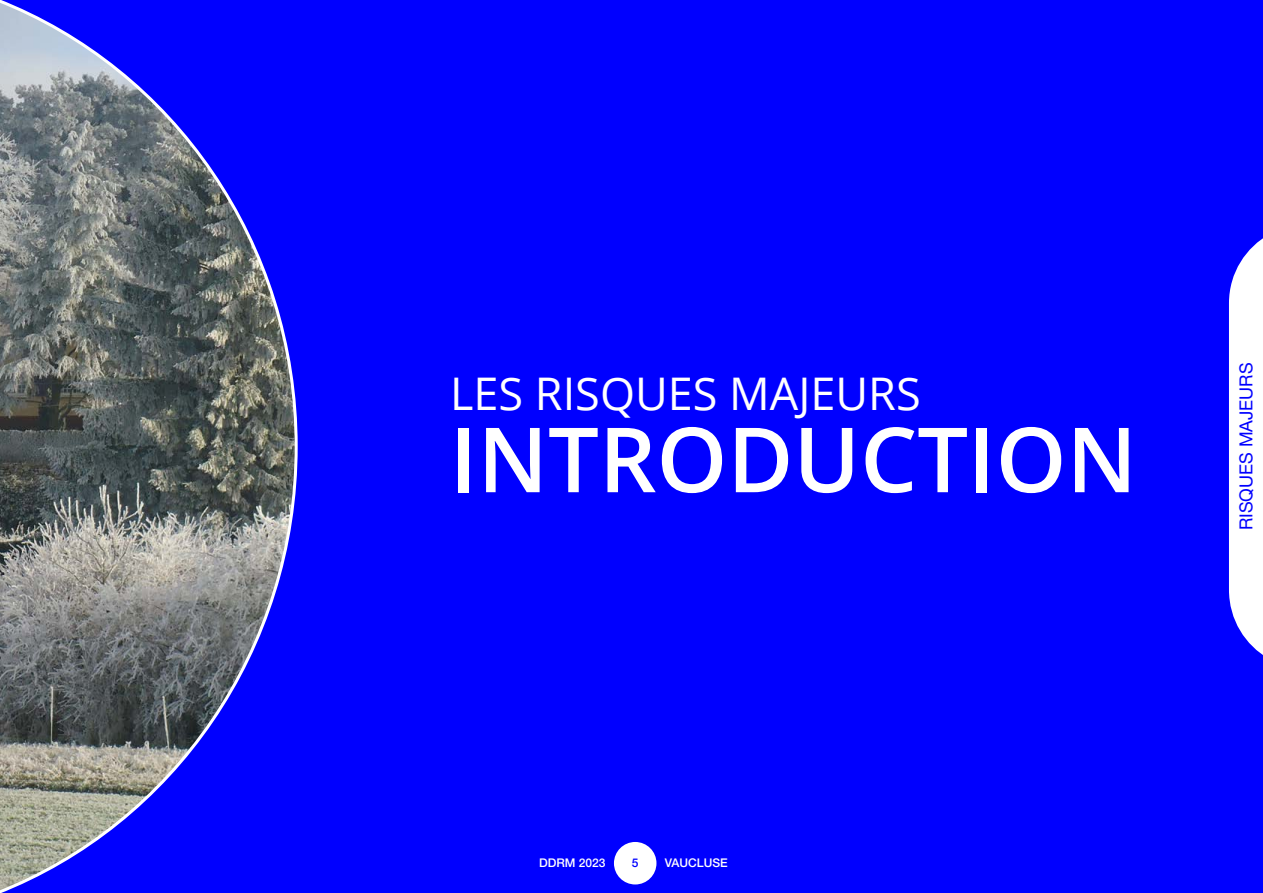
<style>
.page{position:relative;width:1263px;height:893px;background:#00f}
.page>*{position:absolute;margin:0;border:0;box-sizing:border-box;transform-origin:0 0}
.t1{font:600 90px "Open Sans";color:#fff}
.t2{font:45px "Open Sans";color:#fff}
.t3{font:18px "Helvetica Neue LT Std";color:#00f}
.t4{font:500 12px "Helvetica Neue LT Std";color:#fff}
.t5{font:500 12px "Helvetica Neue LT Std";color:#00f}
</style>
<div class="page">
<div style="left:614px;top:842px;width:42px;height:42px;background:#fff;border-radius:50%"></div>
<svg style="left:1229px;top:238px;width:34px;height:417px;background:#e7e7ff"></svg>
<svg style="left:0;top:0;width:298px;height:893px"></svg>
<p class="t2" style="left:450px;top:363px;width:472px">LES RISQUES MAJEURS</p>
<h1 class="t1" style="left:450px;top:398px;width:688px">INTRODUCTION</h1>
<p class="t3" style="left:1235px;top:530px;width:169px;rotate:-90deg">RISQUES MAJEURS</p>
<p class="t4" style="left:539px;top:855px;width:68px">DDRM 2023</p>
<p class="t5" style="left:632px;top:855px;width:8px">5</p>
<p class="t4" style="left:665px;top:856px;width:64px">VAUCLUSE</p>
</div>
